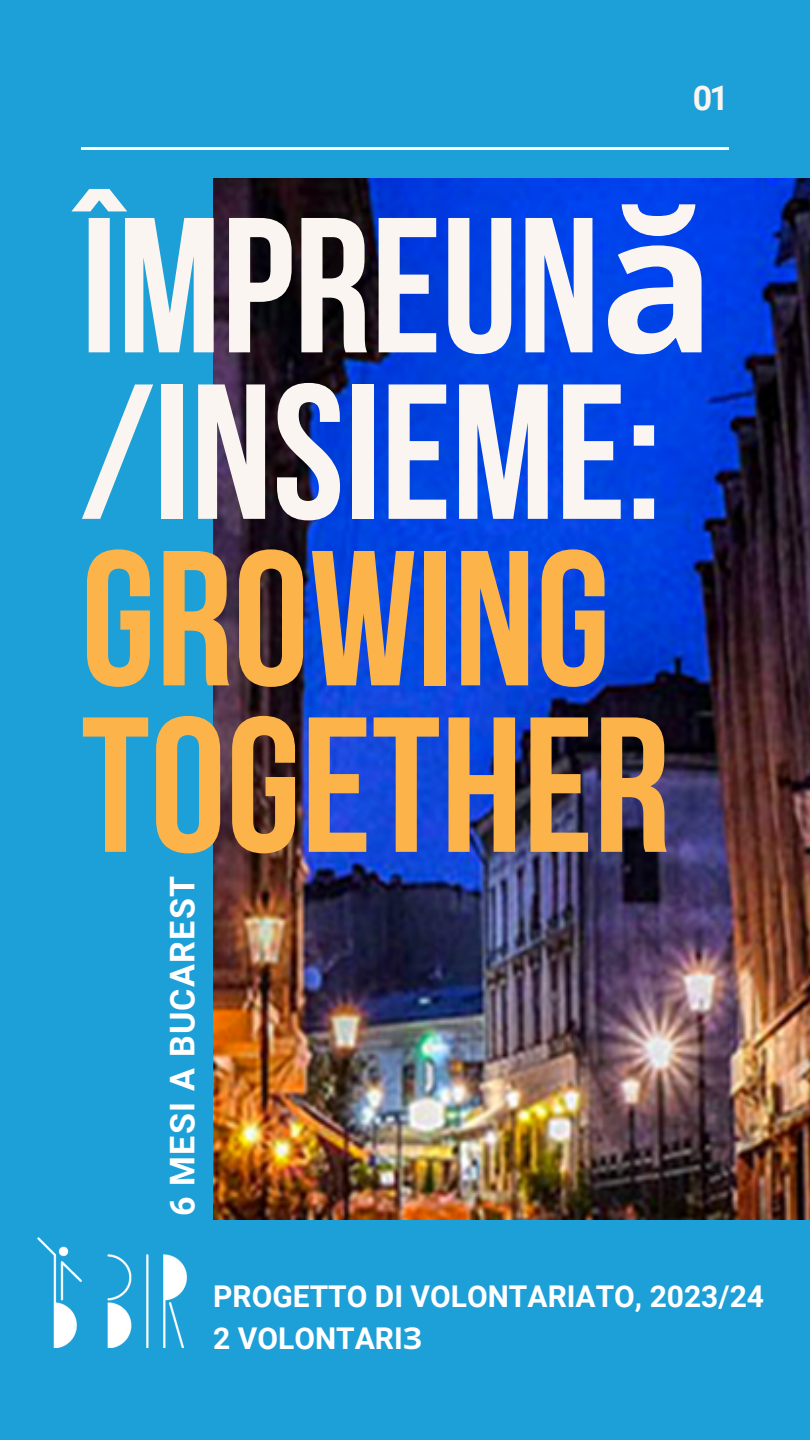
<style>
.page{position:relative;width:810px;height:1440px;background:#1d9fd7}
.page>*{position:absolute;margin:0;border:0;box-sizing:border-box;transform-origin:0 0}
.t1{font:192px/166.5px "Bebas Neue Cyrillic";color:#faf5f0}
.t2{font:192px/166.5px "Bebas Neue Cyrillic";color:#fbb34a}
.t3{font:700 34.1px "Roboto";letter-spacing:.035em;color:#fff}
.t4{font:700 34px "Roboto";color:#faf5f0}
.t5{font:700 30px "Roboto";color:#fff}
.s1{font-family:"Noto Sans";font-weight:700}
.s2{font-family:"Noto Sans"}
</style>
<div class="page">
<hr style="left:81px;top:147px;width:648px;height:3px;background:#fcfcfc">
<img style="left:213px;top:179px;width:597px;height:1041px">
<img style="left:37px;top:1237px;width:151px;height:111px">
<p class="t4" style="left:693px;top:78px;width:38px">01</p>
<p class="t1" style="left:81px;top:221px;width:636px">ÎMPREUN<span class="s1">ă </span>/INSIEME:</p>
<p class="t2" style="left:81px;top:554px;width:591px">GROWING<br>TOGETHER</p>
<p class="t3" style="left:163px;top:1216px;width:341px;rotate:-90deg">6 MESI A BUCAREST</p>
<p class="t5" style="left:213px;top:1279px;width:552px">PROGETTO DI VOLONTARIATO, 2023/24</p>
<p class="t5" style="left:213px;top:1321px;width:211px">2 VOLONTARI<span class="s2">Ɜ</span></p>
</div>
